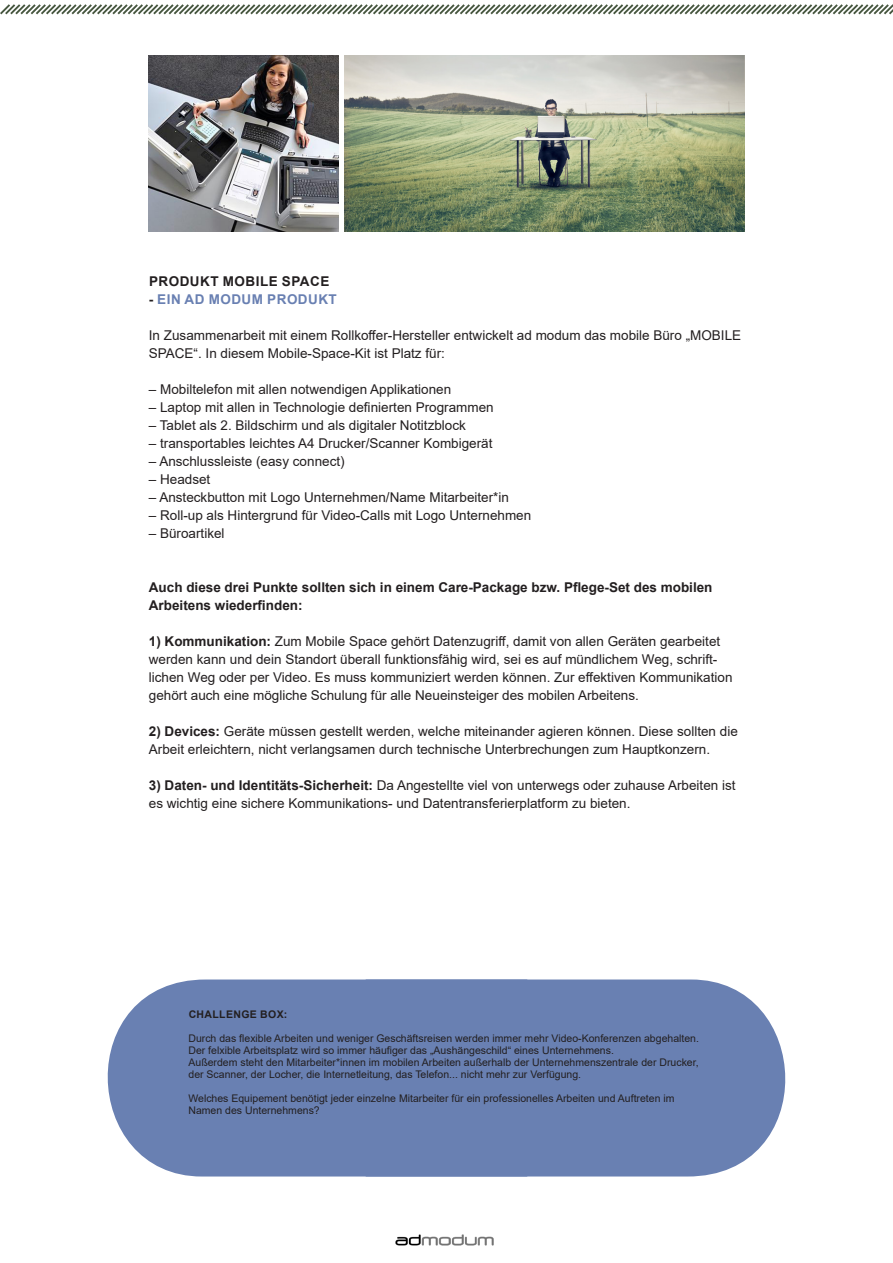
<style>
.page{position:relative;width:893px;height:1263px;background:#fff}
.page>*{position:absolute;margin:0;border:0;box-sizing:border-box;transform-origin:0 0}
.t1{font:13.5px/18px "Arial";color:#231f20}
.t2{font:700 13.5px/18px "Arial";color:#231f20}
.t3{font:700 13.5px "Arial";letter-spacing:.035em;color:#231f20}
.t4{font:700 13.5px "Arial";letter-spacing:.035em;color:#6980b2}
.t5{font:10.5px/12px "Arial";color:#231f20}
.t6{font:700 10.5px "Arial";letter-spacing:.035em;color:#231f20}
.s1{color:#231f20}
.s2{font-weight:700}
</style>
<div class="page">
<svg style="left:527px;top:979px;width:259px;height:197px;background:#748ab8"></svg>
<svg style="left:107px;top:979px;width:420px;height:197px;background:#7489b7"></svg>
<svg style="left:0;top:4px;width:893px;height:11px"></svg>
<img style="left:149px;top:55px;width:190px;height:177px">
<img style="left:344px;top:55px;width:400px;height:177px">
<img style="left:395px;top:1234px;width:99px;height:12px">
<p class="t3" style="left:149px;top:272px;width:182px">PRODUKT MOBILE SPACE</p>
<p class="t4" style="left:149px;top:290px;width:190px"><span class="s1">-</span> EIN AD MODUM PRODUKT</p>
<p class="t1" style="left:149px;top:326px;width:594px">In Zusammenarbeit mit einem Rollkoffer-Hersteller entwickelt ad modum das mobile Büro „MOBILE<br>SPACE“. In diesem Mobile-Space-Kit ist Platz für:</p>
<p class="t1" style="left:149px;top:380px;width:304px">– Mobiltelefon mit allen notwendigen Applikationen</p>
<p class="t1" style="left:149px;top:398px;width:346px">– Laptop mit allen in Technologie definierten Programmen</p>
<p class="t1" style="left:149px;top:416px;width:319px">– Tablet als 2. Bildschirm und als digitaler Notitzblock</p>
<p class="t1" style="left:149px;top:434px;width:345px">– transportables leichtes A4 Drucker/Scanner Kombigerät</p>
<p class="t1" style="left:149px;top:452px;width:197px">– Anschlussleiste (easy connect)</p>
<p class="t1" style="left:149px;top:470px;width:63px">– Headset</p>
<p class="t1" style="left:149px;top:488px;width:362px">– Ansteckbutton mit Logo Unternehmen/Name Mitarbeiter*in</p>
<p class="t1" style="left:149px;top:506px;width:384px">– Roll-up als Hintergrund für Video-Calls mit Logo Unternehmen</p>
<p class="t1" style="left:149px;top:524px;width:77px">– Büroartikel</p>
<p class="t2" style="left:149px;top:579px;width:565px">Auch diese drei Punkte sollten sich in einem Care-Package bzw. Pflege-Set des mobilen<br>Arbeitens wiederfinden:</p>
<p class="t1" style="left:149px;top:632px;width:585px"><span class="s2">1) Kommunikation:</span> Zum Mobile Space gehört Datenzugriff, damit von allen Geräten gearbeitet werden kann und dein Standort überall funktionsfähig wird, sei es auf mündlichem Weg, schrift&shy;lichen Weg oder per Video. Es muss kommuniziert werden können. Zur effektiven Kommunikation gehört auch eine mögliche Schulung für alle Neueinsteiger des mobilen Arbeitens.</p>
<p class="t1" style="left:149px;top:722px;width:591px"><span class="s2">2) Devices:</span> Geräte müssen gestellt werden, welche miteinander agieren können. Diese sollten die<br>Arbeit erleichtern, nicht verlangsamen durch technische Unterbrechungen zum Hauptkonzern.</p>
<p class="t1" style="left:149px;top:776px;width:588px"><span class="s2">3) Daten- und Identitäts-Sicherheit:</span> Da Angestellte viel von unterwegs oder zuhause Arbeiten ist es wichtig eine sichere Kommunikations- und Datentransferierplatform zu bieten.</p>
<p class="t6" style="left:189px;top:1006px;width:100px">CHALLENGE BOX:</p>
<p class="t5" style="left:188px;top:1032px;width:512px">Durch das flexible Arbeiten und weniger Geschäftsreisen werden immer mehr Video-Konferenzen abgehalten.</p>
<p class="t5" style="left:188px;top:1044px;width:427px">Der felxible Arbeitsplatz wird so immer häufiger das „Aushängeschild“ eines Unternehmens.</p>
<p class="t5" style="left:188px;top:1056px;width:512px">Außerdem steht den Mitarbeiter*innen im mobilen Arbeiten außerhalb der Unternehmenszentrale der Drucker, der Scanner, der Locher, die Internetleitung, das Telefon... nicht mehr zur Verfügung.</p>
<p class="t5" style="left:188px;top:1092px;width:488px">Welches Equipement benötigt jeder einzelne Mitarbeiter für ein professionelles Arbeiten und Auftreten im<br>Namen des Unternehmens?</p>
</div>
